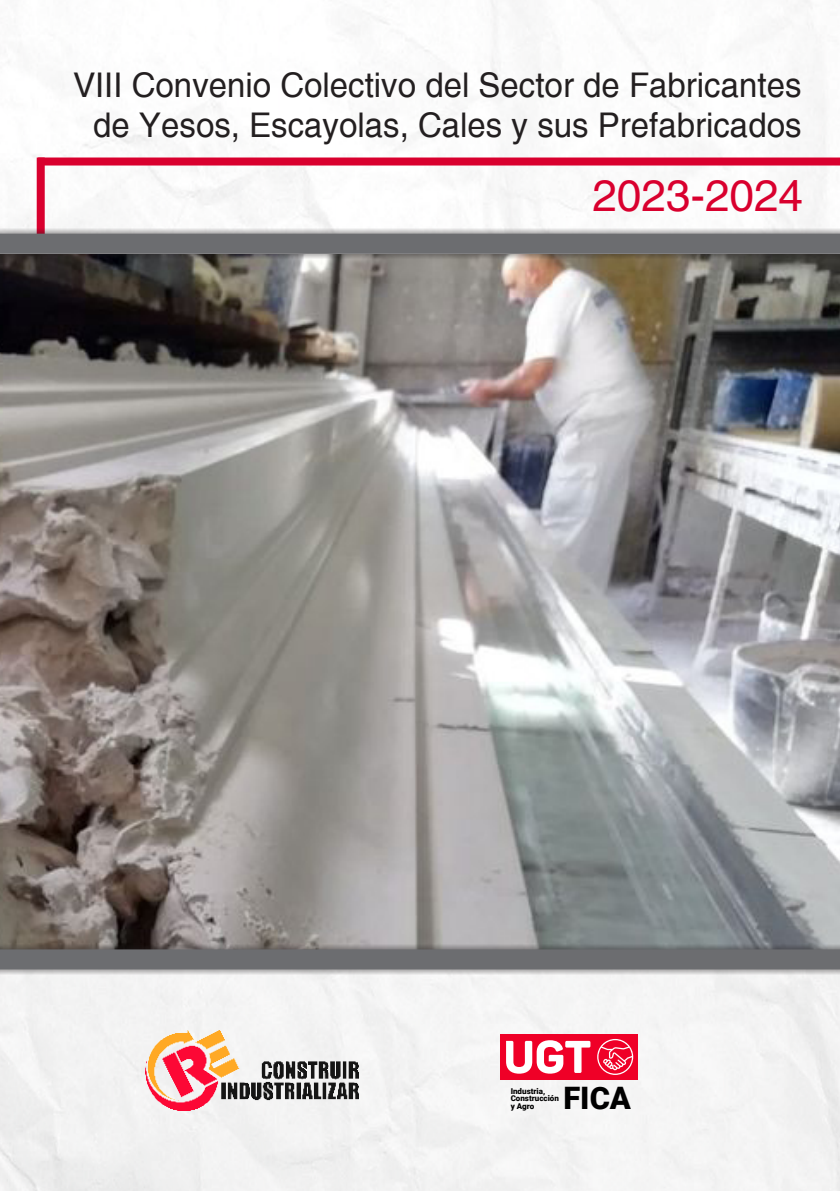
<style>
.page{position:relative;width:840px;height:1191px;background:#fff}
.page>*{position:absolute;margin:0;border:0;box-sizing:border-box;transform-origin:0 0}
.t1{font:44px "Helvetica";color:#d9002e}
.t2{font:34px/40.8px "Helvetica";color:#231f20;text-align:center}
.t3{font:900 31px "Roboto";color:#000}
.t4{font:900 8px/7.4px "Roboto";color:#000}
</style>
<div class="page">
<img style="left:0;top:0;width:839px;height:1191px">
<div style="left:500px;top:1034px;width:137px;height:45px;background:#ef0027"></div>
<svg style="left:506px;top:1040px;width:84px;height:33px"></svg>
<svg style="left:597px;top:1039px;width:36px;height:36px"></svg>
<div style="left:109px;top:145px;width:20px;height:20px;background:#fff"></div>
<img style="left:143px;top:1029px;width:217px;height:83px">
<div style="left:26px;top:147px;width:28px;height:108px;background:#fff"></div>
<div style="left:37px;top:157px;width:8px;height:88px;background:#d9002e"></div>
<div style="left:38px;top:157px;width:801px;height:8px;background:#d9002e"></div>
<img style="left:0;top:259px;width:839px;height:685px">
<div style="left:0;top:229px;width:839px;height:30px;background:#231f20;opacity:.75"></div>
<div style="left:0;top:234px;width:839px;height:20px;background:#6c6d70"></div>
<div style="left:0;top:944px;width:839px;height:30px;background:#231f20;opacity:.75"></div>
<div style="left:0;top:949px;width:839px;height:20px;background:#6c6d70"></div>
<p class="t2" style="left:73px;top:64px;width:729px">VIII Convenio Colectivo del Sector de Fabricantes de Yesos, Escayolas, Cales y sus Prefabricados</p>
<p class="t1" style="left:592px;top:169px;width:212px">2023-2024</p>
<p class="t3" style="left:563px;top:1076px;width:69px">FICA</p>
<p class="t4" style="left:510px;top:1087px;width:50px">Industria,<br>Construcción y Agro</p>
</div>
